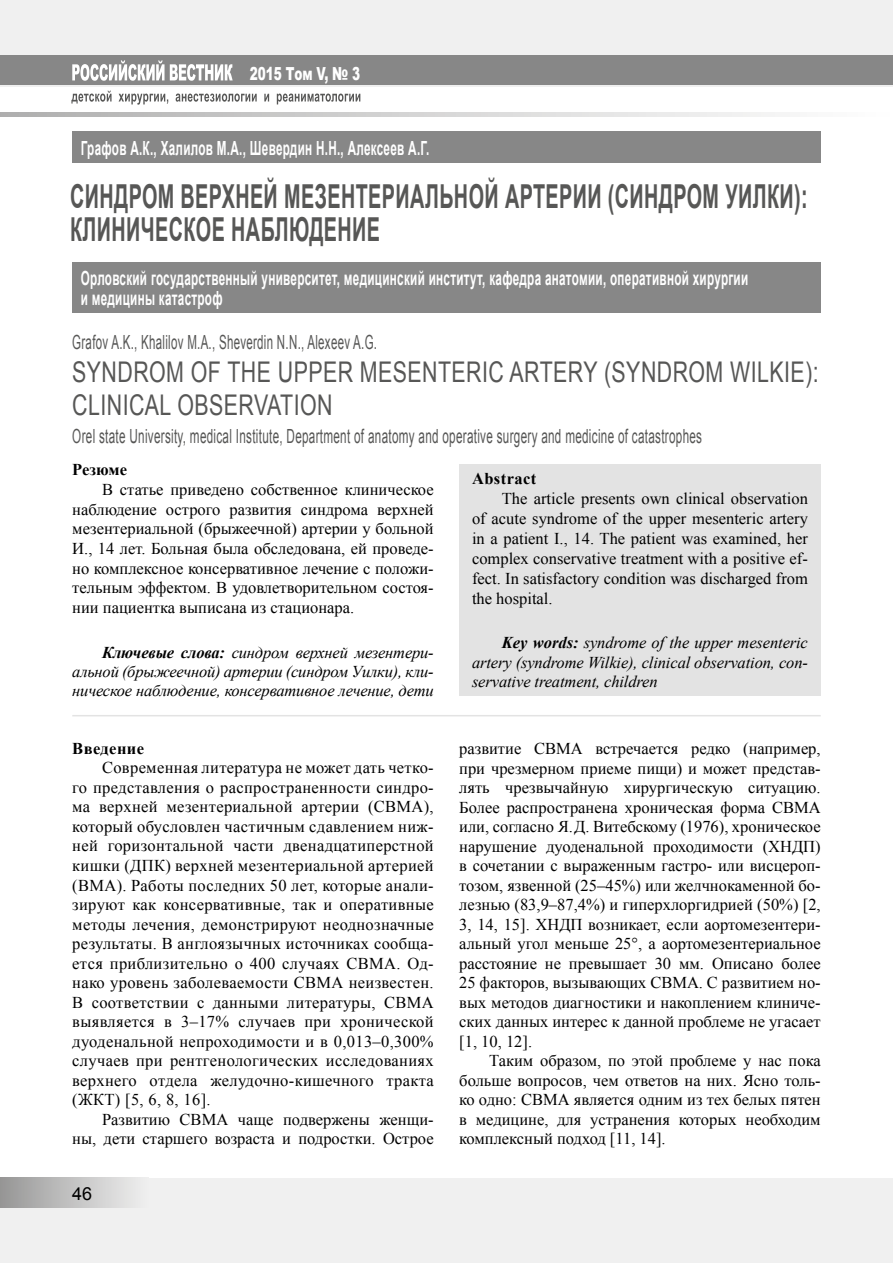
<style>
.page{position:relative;width:893px;height:1263px;background:#fff}
.page>*{position:absolute;margin:0;border:0;box-sizing:border-box;transform-origin:0 0}
.t1{font:700 33px/33px "Arial";letter-spacing:.02em;color:#575756;scale:.6 1}
.t2{font:28.5px/33px "Arial";letter-spacing:.02em;color:#575756;scale:.75 1}
.t3{font:700 19.5px/19.5px "Arial";letter-spacing:.025em;color:#fff;scale:.6 1}
.t4{font:19.5px "Arial";letter-spacing:.025em;color:#575756;scale:.6 1}
.t5{font:19.5px "Arial";letter-spacing:.025em;color:#575756;scale:.59 1}
.t6{font:900 18px "Arial";letter-spacing:-.005em;color:#fff;scale:.67 1}
.t7{font:18px "Arial";color:#000}
.t8{font:16.5px/19.5px "Times New Roman";color:#000;text-align:justify}
.t9{font:italic 16.5px/19.2px "Times New Roman";letter-spacing:-.005em;color:#000;text-align:justify}
.t10{font:700 16.5px "Times New Roman";letter-spacing:.025em;color:#000}
.s1{font-weight:700}
</style>
<div class="page">
<div style="left:0;top:0;width:893px;height:87px;background:#f0f0f0"></div>
<div style="left:0;top:1178px;width:893px;height:85px;background:#f0f0f0"></div>
<div style="left:0;top:55px;width:893px;height:30px;background:#878787"></div>
<div style="left:0;top:1178px;width:149px;height:30px;background:linear-gradient(to right,#979696,#f1f1f1)"></div>
<svg style="left:0;top:113px;width:775px;height:4px;background:#d1d1d1"></svg>
<svg style="left:71px;top:91px;width:289px;height:14px"></svg>
<svg style="left:72px;top:60px;width:161px;height:21px"></svg>
<div style="left:459px;top:464px;width:362px;height:231px;background:#e3e3e3"></div>
<div style="left:72px;top:263px;width:748px;height:50px;background:#878787"></div>
<div style="left:72px;top:132px;width:748px;height:31px;background:#878787"></div>
<hr style="left:72px;top:715px;width:749px;height:1px;background:#e3e3e3">
<p class="t6" style="left:250px;top:61px;width:166px">2015 Том V, № 3</p>
<p class="t3" style="left:81px;top:139px;width:582px">Графов А.К., Халилов М.А., Шевердин Н.Н., Алексеев А.Г.</p>
<h1 class="t1" style="left:70px;top:181px;width:1231px">СИНДРОМ ВЕРХНЕЙ МЕЗЕНТЕРИАЛЬНОЙ АРТЕРИИ (СИНДРОМ УИЛКИ):<br>КЛИНИЧЕСКОЕ НАБЛЮДЕНИЕ</h1>
<p class="t3" style="left:81px;top:269px;width:1114px">Орловский государственный университет, медицинский институт, кафедра анатомии, оперативной хирургии и медицины катастроф</p>
<p class="t5" style="left:72px;top:329px;width:518px">Grafov A.K., Khalilov M.A., Sheverdin N.N., Aleхeev A.G.</p>
<h2 class="t2" style="left:72px;top:356px;width:997px">SYNDROM OF THE UPPER MESENTERIC ARTERY (SYNDROM WILKIE):<br>CLINICAL OBSERVATION</h2>
<p class="t4" style="left:72px;top:423px;width:1051px">Orel state University, medical Institute, Department of anatomy and operative surgery and medicine of catastrophes</p>
<p class="t10" style="left:72px;top:458px;width:56px">Резюме</p>
<p class="t8" style="left:72px;top:479px;width:363px;text-indent:30px">В статье приведено собственное клиническое наблюдение острого развития синдрома верхней мезентериальной (брыжеечной) артерии у больной И., 14 лет. Больная была обследована, ей проведе&shy;но комплексное консервативное лечение с положи&shy;тельным эффектом. В удовлетворительном состоя&shy;нии пациентка выписана из стационара.</p>
<p class="t9" style="left:72px;top:642px;width:363px;text-indent:30px"><span class="s1">Ключевые слова:</span> синдром верхней мезентери&shy;альной (брыжеечной) артерии (синдром Уилки), кли&shy;ническое наблюдение, консервативное лечение, дети</p>
<p class="t10" style="left:72px;top:737px;width:73px">Введение</p>
<p class="t8" style="left:72px;top:758px;width:363px;text-indent:30px">Современная литература не может дать четко&shy;го представления о распространенности синдро&shy;ма верхней мезентериальной артерии (СВМА), который обусловлен частичным сдавлением ниж&shy;ней горизонтальной части двенадцатиперстной кишки (ДПК) верхней мезентериальной артерией (ВМА). Работы последних 50 лет, которые анали&shy;зируют как консервативные, так и оперативные методы лечения, демонстрируют неоднозначные результаты. В англоязычных источниках сообща&shy;ется приблизительно о 400 случаях СВМА. Од&shy;нако уровень заболеваемости СВМА неизвестен.<br>В соответствии с данными литературы, СВМА выявляется в 3–17% случаев при хронической дуоденальной непроходимости и в 0,013–0,300% случаев при рентгенологических исследованиях верхнего отдела желудочно-кишечного тракта (ЖКТ) [5, 6, 8, 16].</p>
<p class="t8" style="left:72px;top:1109px;width:363px;text-align:right">Развитию СВМА чаще подвержены женщи-<br>ны, дети старшего возраста и подростки. Острое</p>
<p class="t7" style="left:72px;top:1181px;width:22px">46</p>
<p class="t10" style="left:472px;top:467px;width:66px">Abstract</p>
<p class="t8" style="left:472px;top:488px;width:337px;line-height:20px;text-indent:30px">The article presents own clinical observation of acute syndrome of the upper mesenteric artery in a patient I., 14. The patient was examined, her complex conservative treatment with a positive ef&shy;fect. In satisfactory condition was discharged from the hospital.</p>
<p class="t9" style="left:472px;top:633px;width:337px;text-indent:30px"><span class="s1">Key words:</span> syndrome of the upper mesenteric artery (syndrome Wilkie), clinical observation, con&shy;servative treatment, children</p>
<p class="t8" style="left:459px;top:738px;width:363px">развитие СВМА встречается редко (например, при чрезмерном приеме пищи) и может представ&shy;лять чрезвычайную хирургическую ситуацию.<br>Более распространена хроническая форма СВМА или, согласно Я. Д. Витебскому (1976), хроническое нарушение дуоденальной проходимости (ХНДП) в сочетании с выраженным гастро- или висцероп&shy;тозом, язвенной (25–45%) или желчнокаменной бо&shy;лезнью (83,9–87,4%) и гиперхлоргидрией (50%) [2, 3, 14, 15]. ХНДП возникает, если аортомезентери&shy;альный угол меньше 25°, а аортомезентериальное расстояние не превышает 30 мм. Описано более 25 факторов, вызывающих СВМА. С развитием но&shy;вых методов диагностики и накоплением клиниче&shy;ских данных интерес к данной проблеме не угасает [1, 10, 12].</p>
<p class="t8" style="left:459px;top:1050px;width:363px;text-indent:30px">Таким образом, по этой проблеме у нас пока больше вопросов, чем ответов на них. Ясно толь&shy;ко одно: СВМА является одним из тех белых пятен в медицине, для устранения которых необходим комплексный подход [11, 14].</p>
</div>
